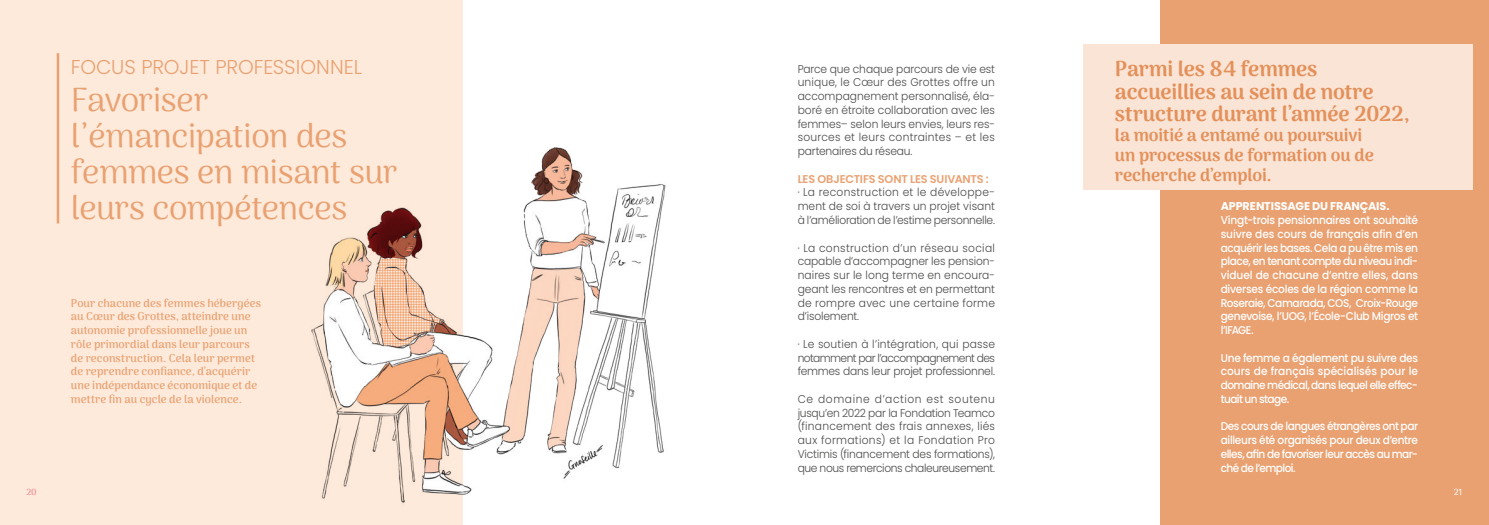
<style>
.page{position:relative;width:1489px;height:525px;background:#fff}
.page>*{position:absolute;margin:0;border:0;box-sizing:border-box;transform-origin:0 0}
.t1{font:33.75px/36.2px "Arima Madurai";letter-spacing:-.015em;color:#e9a171}
.t2{font:900 21.25px/22.5px "Arima Madurai";letter-spacing:-.01em;color:#e4905a}
.t3{font:300 20px "Poppins";letter-spacing:-.005em;color:#e9a171}
.t4{font:900 17.5px/20px "Arima Madurai";letter-spacing:-.005em;color:#e4905a}
.t5{font:300 11.25px/13.8px "Poppins";letter-spacing:-.02em;color:#4a4a49;text-align:justify;scale:.95 1}
.t6{font:500 11.25px/13.8px "Poppins";letter-spacing:-.05em;color:#fff;text-align:justify;scale:.94 1}
.t7{font:700 11.25px/13.8px "Arima Madurai";letter-spacing:.005em;color:#e9a171}
.t8{font:600 11.25px "Poppins";letter-spacing:-.015em;color:#e9a171}
.t9{font:700 11.25px "Poppins";letter-spacing:-.015em;color:#fff}
.t10{font:500 8.75px "Arima Madurai";color:#f08287}
.t11{font:500 8.75px "Arima Madurai";color:#fff}
</style>
<div class="page">
<div style="left:0;top:0;width:462px;height:524px;background:#feeadb"></div>
<hr style="left:57px;top:53px;width:2px;height:170px;background:#e9a171">
<div style="left:1160px;top:0;width:328px;height:524px;background:#e9a171"></div>
<div style="left:1083px;top:44px;width:389px;height:146px;background:#fae4d5"></div>
<img style="left:514px;top:147px;width:152px;height:332px">
<img style="left:311px;top:151px;width:203px;height:355px">
<h3 class="t3" style="left:71px;top:55px;width:293px">FOCUS PROJET PROFESSIONNEL</h3>
<h1 class="t1" style="left:71px;top:86px;width:328px">Favoriser l’émancipation des femmes en misant sur leurs compétences</h1>
<p class="t7" style="left:71px;top:297px;width:192px">Pour chacune des femmes hébergées au Cœur des Grottes, atteindre une autonomie professionnelle joue un rôle primordial dans leur parcours de reconstruction. Cela leur permet de reprendre confiance, d’acquérir une indépendance économique et de mettre fin au cycle de la violence.</p>
<p class="t5" style="left:797px;top:62px;width:209px">Parce que chaque parcours de vie est unique, le Cœur des Grottes offre un accompagnement personnalisé, éla&shy;boré en étroite collaboration avec les femmes– selon leurs envies, leurs res&shy;sources et leurs contraintes – et les partenaires du réseau.</p>
<p class="t8" style="left:797px;top:173px;width:193px">LES OBJECTIFS SONT LES SUIVANTS :</p>
<p class="t5" style="left:797px;top:185px;width:209px">· La reconstruction et le développe&shy;ment de soi à travers un projet visant à l’amélioration de l’estime personnelle.</p>
<p class="t5" style="left:797px;top:240px;width:209px">· La construction d’un réseau social capable d’accompagner les pension&shy;naires sur le long terme en encoura&shy;geant les rencontres et en permettant de rompre avec une certaine forme d’isolement.</p>
<p class="t5" style="left:797px;top:337px;width:209px">· Le soutien à l’intégration, qui passe notamment par l’accompagnement des femmes dans leur projet professionnel.</p>
<p class="t5" style="left:797px;top:392px;width:209px">Ce domaine d’action est soutenu jusqu’en 2022 par la Fondation Teamco (financement des frais annexes, liés aux formations) et la Fondation Pro Victimis (financement des formations), que nous remercions chaleureusement.</p>
<h2 class="t2" style="left:1114px;top:60px;width:296px">Parmi les 84 femmes accueillies au sein de notre structure durant l’année 2022,</h2>
<h3 class="t4" style="left:1114px;top:127px;width:260px">la moitié a entamé ou poursuivi un processus de formation ou de recherche d’emploi.</h3>
<p class="t9" style="left:1220px;top:202px;width:170px">APPRENTISSAGE DU FRANÇAIS.</p>
<p class="t6" style="left:1220px;top:213px;width:211px">Vingt-trois pensionnaires ont souhaité suivre des cours de français afin d’en acquérir les bases. Cela a pu être mis en place, en tenant compte du niveau indi&shy;viduel de chacune d’entre elles, dans diverses écoles de la région comme la Roseraie, Camarada, COS, Croix-Rouge genevoise, l’UOG, l’École-Club Migros et l’IFAGE.</p>
<p class="t6" style="left:1220px;top:351px;width:211px">Une femme a également pu suivre des cours de français spécialisés pour le domaine médical, dans lequel elle effec&shy;tuait un stage.</p>
<p class="t6" style="left:1220px;top:419px;width:211px">Des cours de langues étrangères ont par ailleurs été organisés pour deux d’entre elles, afin de favoriser leur accès au mar&shy;ché de l’emploi.</p>
<p class="t10" style="left:26px;top:488px;width:12px">20</p>
<p class="t11" style="left:1453px;top:488px;width:10px">21</p>
</div>
